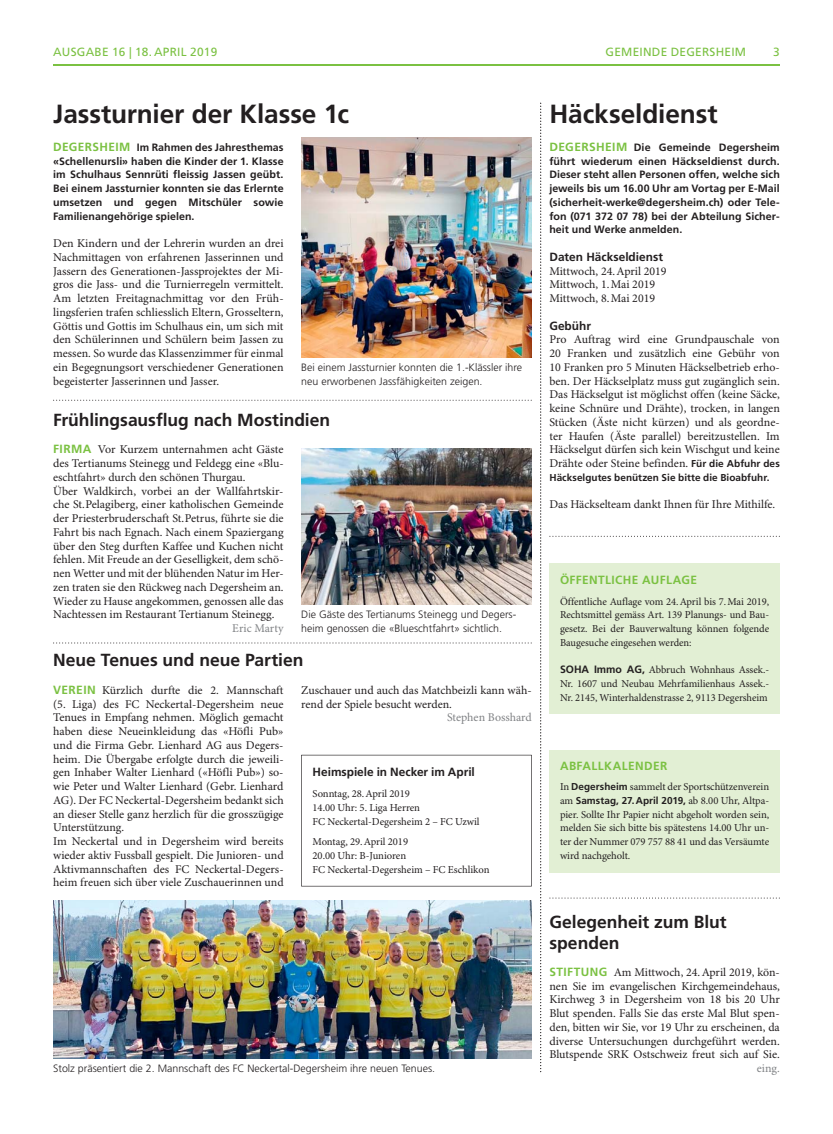
<style>
.page{position:relative;width:833px;height:1134px;background:#fff}
.page>*{position:absolute;margin:0;border:0;box-sizing:border-box;transform-origin:0 0}
.t1{font:700 26.25px "Frutiger LT Std";letter-spacing:-.005em;color:#231f20}
.t2{font:700 17.5px/21.2px "Frutiger LT Std";color:#231f20}
.t3{font:11.88px/13.8px "Minion Pro";color:#231f20}
.t4{font:700 11.88px "Frutiger LT Std";color:#231f20}
.t5{font:11.88px "Frutiger LT Std";letter-spacing:.02em;color:#7bc142}
.t6{font:700 11.88px "Frutiger LT Std";letter-spacing:.03em;color:#7bc142}
.t7{font:11.88px "Minion Pro";color:#808285}
.t8{font:10.62px/13.8px "Minion Pro";letter-spacing:-.005em;color:#231f20;text-align:justify}
.t9{font:700 10.62px/13.8px "Frutiger LT Std";letter-spacing:.005em;color:#231f20;text-align:justify}
.t10{font:300 10.62px/13.8px "Frutiger LT Std";color:#231f20}
.t11{font:700 10px "Frutiger LT Std";letter-spacing:.005em;color:#231f20}
.s1{font-size:11.88px;color:#7bc142}
.s2{font-family:"Frutiger LT Std";font-weight:700;color:#7bc142}
.s3{font-family:"Frutiger LT Std";font-weight:700;font-size:10px}
.s4{font-family:"Frutiger LT Std";font-weight:700}
.s5{font-family:"Minion Pro";font-weight:400;font-size:10.62px}
</style>
<div class="page">
<svg style="left:301px;top:755px;width:230px;height:131px"></svg>
<div style="left:549px;top:750px;width:231px;height:122px;background:#e2efd4"></div>
<div style="left:549px;top:563px;width:231px;height:151px;background:#e2efd4"></div>
<hr style="left:53px;top:65px;width:727px;height:1px;background:#7bc142">
<svg style="left:540px;top:103px;width:1px;height:969px"></svg>
<img style="left:53px;top:900px;width:478px;height:158px">
<svg style="left:53px;top:400px;width:478px;height:1px"></svg>
<svg style="left:53px;top:642px;width:478px;height:1px"></svg>
<svg style="left:549px;top:536px;width:231px;height:1px"></svg>
<svg style="left:549px;top:897px;width:231px;height:1px"></svg>
<img style="left:301px;top:449px;width:230px;height:155px">
<img style="left:301px;top:137px;width:230px;height:220px">
<p class="t5" style="left:53px;top:46px;width:166px">AUSGABE 16 | 18. APRIL 2019</p>
<p class="t5" style="left:605px;top:46px;width:142px">GEMEINDE DEGERSHEIM</p>
<p class="t5" style="left:773px;top:46px;width:8px">3</p>
<h1 class="t1" style="left:53px;top:101px;width:297px">Jassturnier der Klasse 1c</h1>
<p class="t9" style="left:53px;top:141px;width:232px"><span class="s1">DEGERSHEIM</span> Im Rahmen des Jahresthemas «Schellenursli» haben die Kinder der 1. Klasse im Schulhaus Sennrüti fleissig Jassen geübt.<br>Bei einem Jassturnier konnten sie das Erlernte umsetzen und gegen Mitschüler sowie Familien angehörige spielen.</p>
<p class="t3" style="left:53px;top:237px;width:232px;text-align:justify">Den Kindern und der Lehrerin wurden an drei Nachmittagen von erfahrenen Jasserinnen und Jassern des Generationen-Jassprojektes der Mi&shy;gros die Jass- und die Turnierregeln vermittelt.<br>Am letzten Freitagnachmittag vor den Früh&shy;lingsferien trafen schliesslich Eltern, Grosseltern, Göttis und Gottis im Schulhaus ein, um sich mit den Schülerinnen und Schülern beim Jassen zu messen. So wurde das Klassenzimmer für einmal ein Begegnungsort verschiedener Generationen begeisterter Jasserinnen und Jasser.</p>
<p class="t10" style="left:301px;top:361px;width:222px">Bei einem Jassturnier konnten die 1.-Klässler ihre neu erworbenen Jassfähigkeiten zeigen.</p>
<h2 class="t2" style="left:53px;top:410px;width:278px">Frühlingsausflug nach Mostindien</h2>
<p class="t3" style="left:53px;top:444px;width:232px"><span class="s2">FIRMA</span> Vor Kurzem unternahmen acht Gäste des Tertianums Steinegg und Feldegg eine «Blu&shy;eschtfahrt» durch den schönen Thurgau.<br>Über Waldkirch, vorbei an der Wallfahrtskir&shy;che St. Pelagiberg, einer katholischen Gemeinde der Priesterbruderschaft St. Petrus, führte sie die Fahrt bis nach Egnach. Nach einem Spaziergang über den Steg durften Kaffee und Kuchen nicht fehlen. Mit Freude an der Geselligkeit, dem schö&shy;nen Wetter und mit der blühenden Natur im Her&shy;zen traten sie den Rückweg nach Degersheim an.<br>Wieder zu Hause angekommen, genossen alle das Nachtessen im Restaurant Tertianum Steinegg.</p>
<p class="t7" style="left:232px;top:624px;width:53px">Eric Marty</p>
<p class="t10" style="left:301px;top:608px;width:216px">Die Gäste des Tertianums Steinegg und Degers&shy;heim genossen die «Blueschtfahrt» sichtlich.</p>
<h2 class="t2" style="left:53px;top:651px;width:252px">Neue Tenues und neue Partien</h2>
<p class="t3" style="left:53px;top:684px;width:232px"><span class="s2">VEREIN</span> Kürzlich durfte die 2. Mannschaft (5. Liga) des FC Neckertal-Degersheim neue Tenues in Empfang nehmen. Möglich gemacht haben diese Neueinkleidung das «Höfli Pub» und die Firma Gebr. Lienhard AG aus Degers&shy;heim. Die Übergabe erfolgte durch die jeweili&shy;gen Inhaber Walter Lienhard («Höfli Pub») so&shy;wie Peter und Walter Lienhard (Gebr. Lienhard AG). Der FC Neckertal-Degersheim bedankt sich an dieser Stelle ganz herzlich für die grosszügige Unterstützung.<br>Im Neckertal und in Degersheim wird bereits wieder aktiv Fussball gespielt. Die Junioren- und Aktivmannschaften des FC Neckertal-Degers&shy;heim freuen sich über viele Zuschauerinnen und</p>
<p class="t3" style="left:301px;top:684px;width:232px">Zuschauer und auch das Matchbeizli kann wäh&shy;rend der Spiele besucht werden.</p>
<p class="t7" style="left:447px;top:713px;width:86px">Stephen Bosshard</p>
<p class="t4" style="left:312px;top:766px;width:164px">Heimspiele in Necker im April</p>
<p class="t8" style="left:312px;top:788px;width:168px;text-align:left">Sonntag, 28. April 2019<br>14.00 Uhr: 5. Liga Herren<br>FC Neckertal-Degersheim 2 – FC Uzwil</p>
<p class="t8" style="left:312px;top:836px;width:178px;text-align:left">Montag, 29. April 2019<br>20.00 Uhr: B-Junioren<br>FC Neckertal-Degersheim – FC Eschlikon</p>
<p class="t10" style="left:53px;top:1062px;width:383px">Stolz präsentiert die 2. Mannschaft des FC Neckertal-Degersheim ihre neuen Tenues.</p>
<h1 class="t1" style="left:549px;top:101px;width:170px">Häckseldienst</h1>
<p class="t9" style="left:549px;top:141px;width:232px"><span class="s1">DEGERSHEIM</span> Die Gemeinde Degersheim führt wiederum einen Häckseldienst durch.<br>Dieser steht allen Personen offen, welche sich jeweils bis um 16.00 Uhr am Vortag per E-Mail (sicherheit-werke@degersheim.ch) oder Tele&shy;fon (071 372 07 78) bei der Abteilung Sicher&shy;heit und Werke anmelden.</p>
<p class="t4" style="left:549px;top:251px;width:115px">Daten Häckseldienst</p>
<p class="t3" style="left:549px;top:265px;width:119px">Mittwoch, 24. April 2019<br>Mittwoch, 1. Mai 2019<br>Mittwoch, 8. Mai 2019</p>
<p class="t4" style="left:549px;top:320px;width:43px">Gebühr</p>
<p class="t3" style="left:549px;top:334px;width:232px;text-align:justify">Pro Auftrag wird eine Grundpauschale von 20 Franken und zusätzlich eine Gebühr von 10 Franken pro 5 Minuten Häckselbetrieb erho&shy;ben. Der Häckselplatz muss gut zugänglich sein.<br>Das Häckselgut ist möglichst offen (keine Säcke, keine Schnüre und Drähte), trocken, in langen Stücken (Äste nicht kürzen) und als geordne&shy;ter Haufen (Äste parallel) bereitzustellen. Im Häckselgut dürfen sich kein Wischgut und keine Drähte oder Steine befinden. <span class="s3">Für die Abfuhr des</span></p>
<p class="t11" style="left:549px;top:472px;width:222px">Häckselgutes benützen Sie bitte die Bioabfuhr.</p>
<p class="t3" style="left:549px;top:499px;width:227px">Das Häckselteam dankt Ihnen für Ihre Mithilfe.</p>
<p class="t6" style="left:560px;top:574px;width:138px">ÖFFENTLICHE AUFLAGE</p>
<p class="t8" style="left:560px;top:595px;width:211px">Öffentliche Auflage vom 24. April bis 7. Mai 2019, Rechtsmittel gemäss Art. 139 Planungs- und Bau&shy;gesetz. Bei der Bauverwaltung können folgende Baugesuche eingesehen werden:</p>
<p class="t8" style="left:560px;top:664px;width:211px"><span class="s4">SOHA Immo AG,</span> Abbruch Wohnhaus Assek.- Nr. 1607 und Neubau Mehrfamilienhaus Assek.- Nr. 2145, Winterhaldenstrasse 2, 9113 Degersheim</p>
<p class="t6" style="left:560px;top:760px;width:109px">ABFALLKALENDER</p>
<p class="t8" style="left:560px;top:781px;width:211px">In <span class="s3">Degersheim</span> sammelt der Sportschützenverein</p>
<p class="t11" style="left:560px;top:796px;width:211px"><span class="s5">am</span> Samstag, 27. April 2019, <span class="s5">ab 8.00 Uhr, Altpa-</span></p>
<p class="t8" style="left:560px;top:808px;width:211px">pier. Sollte Ihr Papier nicht abgeholt worden sein, melden Sie sich bitte bis spätestens 14.00 Uhr un&shy;ter der Nummer 079 757 88 41 und das Versäumte wird nachgeholt.</p>
<h2 class="t2" style="left:549px;top:912px;width:179px">Gelegenheit zum Blut spenden</h2>
<p class="t3" style="left:549px;top:966px;width:232px;text-align:justify"><span class="s2">STIFTUNG</span> Am Mittwoch, 24. April 2019, kön&shy;nen Sie im evangelischen Kirchgemeindehaus, Kirchweg 3 in Degersheim von 18 bis 20 Uhr Blut spenden. Falls Sie das erste Mal Blut spen&shy;den, bitten wir Sie, vor 19 Uhr zu erscheinen, da diverse Untersuchungen durchgeführt werden.<br>Blutspende SRK Ostschweiz freut sich auf Sie.</p>
<p class="t7" style="left:757px;top:1064px;width:24px">eing.</p>
</div>
